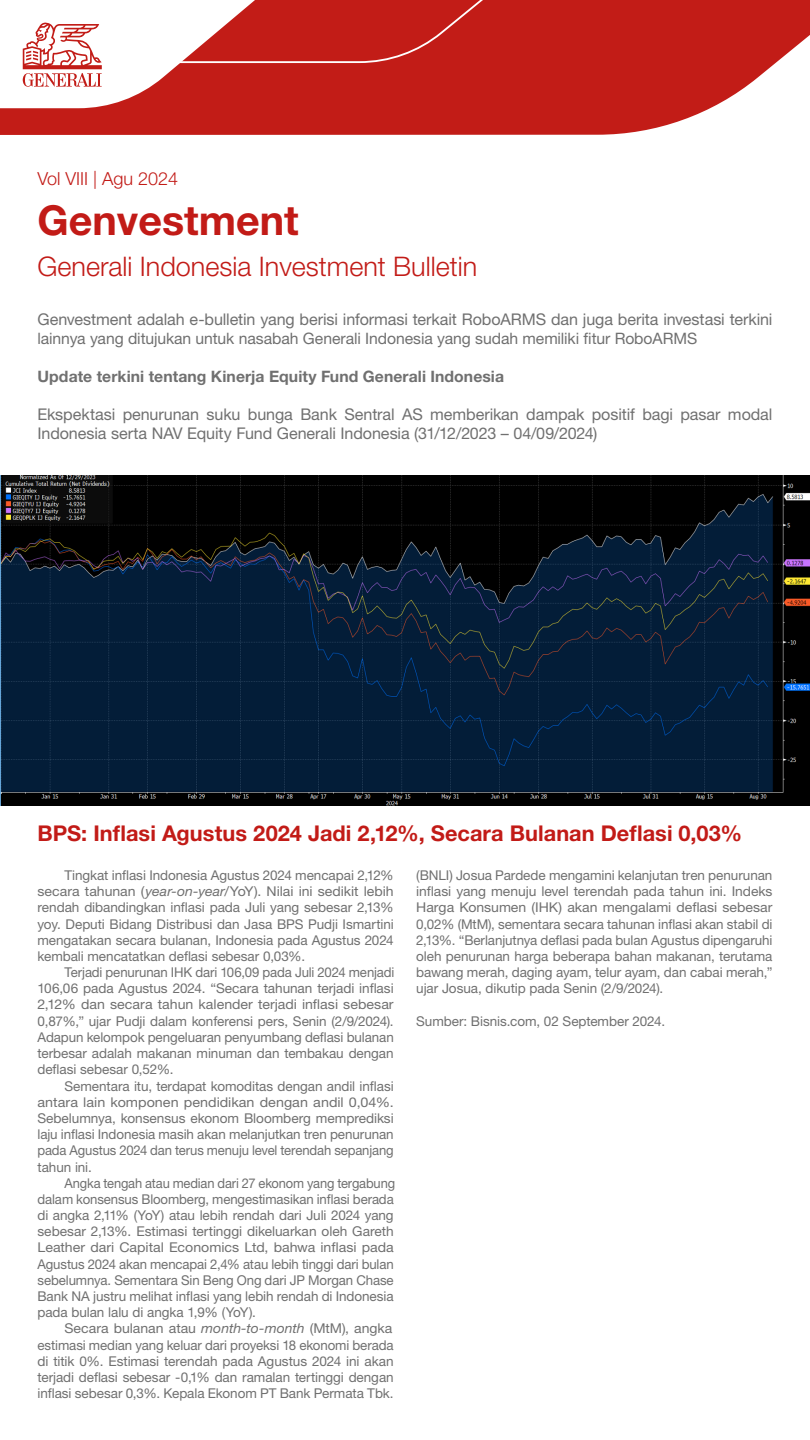
<style>
.page{position:relative;width:810px;height:1440px;background:#fff}
.page>*{position:absolute;margin:0;border:0;box-sizing:border-box;transform-origin:0 0}
.t1{font:700 41.25px "Helvetica Neue LT Std";color:#c21b17}
.t2{font:300 27px "Helvetica Neue LT Std";color:#c21b17}
.t3{font:700 21.75px "Helvetica Neue LT Std";color:#c21b17}
.t4{font:300 18px "Helvetica Neue LT Std";color:#c21b17}
.t5{font:16.12px/19.4px "Helvetica Neue LT Std";letter-spacing:-.005em;color:#707070}
.t6{font:15.75px "Helvetica Neue LT Std";letter-spacing:-.005em;color:#707070}
.t7{font:700 15.75px "Helvetica Neue LT Std";letter-spacing:.005em;color:#707070}
.t8{font:13.5px/16.2px "Helvetica Neue LT Std";letter-spacing:-.005em;color:#707070;text-align:justify}
.t9{font:13.5px/16.2px "Helvetica Neue LT Std";letter-spacing:-.005em;color:#707070;text-align:justify;scale:.96 1}
.t10{font:13.5px/16.2px "Helvetica Neue LT Std";letter-spacing:-.005em;color:#707070;text-align:justify;scale:1.04 1}
.s1{font-style:italic}
</style>
<div class="page">
<svg style="left:0;top:0;width:810px;height:135px;fill:#c21c17"></svg>
<svg style="left:0;top:0;width:626px;height:108px"></svg>
<img style="left:0;top:476px;width:810px;height:330px">
<p class="t4" style="left:38px;top:168px;width:142px">Vol VIII | Agu 2024</p>
<p class="t1" style="left:38px;top:195px;width:263px">Genvestment</p>
<p class="t2" style="left:38px;top:250px;width:441px">Generali Indonesia Investment Bulletin</p>
<p class="t5" style="left:38px;top:309px;width:737px">Genvestment adalah e-bulletin yang berisi informasi terkait RoboARMS dan juga berita investasi terkini</p>
<p class="t6" style="left:38px;top:329px;width:661px">lainnya yang ditujukan untuk nasabah Generali Indonesia yang sudah memiliki fitur RoboARMS</p>
<p class="t7" style="left:38px;top:366px;width:468px">Update terkini tentang Kinerja Equity Fund Generali Indonesia</p>
<p class="t5" style="left:38px;top:404px;width:737px">Ekspektasi penurunan suku bunga Bank Sentral AS memberikan dampak positif bagi pasar modal<br>Indonesia serta NAV Equity Fund Generali Indonesia (31/12/2023 – 04/09/2024)</p>
<p class="t3" style="left:38px;top:820px;width:706px">BPS: Inflasi Agustus 2024 Jadi 2,12%, Secara Bulanan Deflasi 0,03%</p>
<p class="t8" style="left:38px;top:867px;width:358px;text-indent:27px">Tingkat inflasi Indonesia Agustus 2024 mencapai 2,12% secara tahunan (<span class="s1">year-on-year</span>/YoY). Nilai ini sedikit lebih rendah dibandingkan inflasi pada Juli yang sebesar 2,13% yoy. Deputi Bidang Distribusi dan Jasa BPS Pudji Ismartini mengatakan secara bulanan, Indonesia pada Agustus 2024 kembali mencatatkan deflasi sebesar 0,03%.</p>
<p class="t8" style="left:38px;top:964px;width:359px;text-indent:27px">Terjadi penurunan IHK dari 106,09 pada Juli 2024 menjadi 106,06 pada Agustus 2024. “Secara tahunan terjadi inflasi 2,12% dan secara tahun kalender terjadi inflasi sebesar 0,87%,” ujar Pudji dalam konferensi pers, Senin (2/9/2024).<br>Adapun kelompok pengeluaran penyumbang deflasi bulanan terbesar adalah makanan minuman dan tembakau dengan deflasi sebesar 0,52%.</p>
<p class="t8" style="left:38px;top:1077px;width:358px;text-indent:27px">Sementara itu, terdapat komoditas dengan andil inflasi antara lain komponen pendidikan dengan andil 0,04%.<br>Sebelumnya, konsensus ekonom Bloomberg memprediksi laju inflasi Indonesia masih akan melanjutkan tren penurunan pada Agustus 2024 dan terus menuju level terendah sepanjang tahun ini.</p>
<p class="t9" style="left:38px;top:1175px;width:374px;text-indent:27px">Angka tengah atau median dari 27 ekonom yang tergabung dalam konsensus Bloomberg, mengestimasikan inflasi berada di angka 2,11% (YoY) atau lebih rendah dari Juli 2024 yang sebesar 2,13%. Estimasi tertinggi dikeluarkan oleh Gareth Leather dari Capital Economics Ltd, bahwa inflasi pada Agustus 2024 akan mencapai 2,4% atau lebih tinggi dari bulan sebelumnya. Sementara Sin Beng Ong dari JP Morgan Chase Bank NA justru melihat inflasi yang lebih rendah di Indonesia pada bulan lalu di angka 1,9% (YoY).</p>
<p class="t10" style="left:38px;top:1320px;width:344px;text-indent:27px">Secara bulanan atau <span class="s1">month-to-month</span> (MtM), angka estimasi median yang keluar dari proyeksi 18 ekonomi berada di titik 0%. Estimasi terendah pada Agustus 2024 ini akan terjadi deflasi sebesar -0,1% dan ramalan tertinggi dengan inflasi sebesar 0,3%. Kepala Ekonom PT Bank Permata Tbk.</p>
<p class="t8" style="left:416px;top:867px;width:358px">(BNLI) Josua Pardede mengamini kelanjutan tren penurunan inflasi yang menuju level terendah pada tahun ini. Indeks Harga Konsumen (IHK) akan mengalami deflasi sebesar 0,02% (MtM), sementara secara tahunan inflasi akan stabil di 2,13%. “Berlanjutnya deflasi pada bulan Agustus dipengaruhi oleh penurunan harga beberapa bahan makanan, terutama bawang merah, daging ayam, telur ayam, dan cabai merah,” ujar Josua, dikutip pada Senin (2/9/2024).</p>
<p class="t8" style="left:416px;top:1013px;width:250px">Sumber: Bisnis.com, 02 September 2024.</p>
</div>
